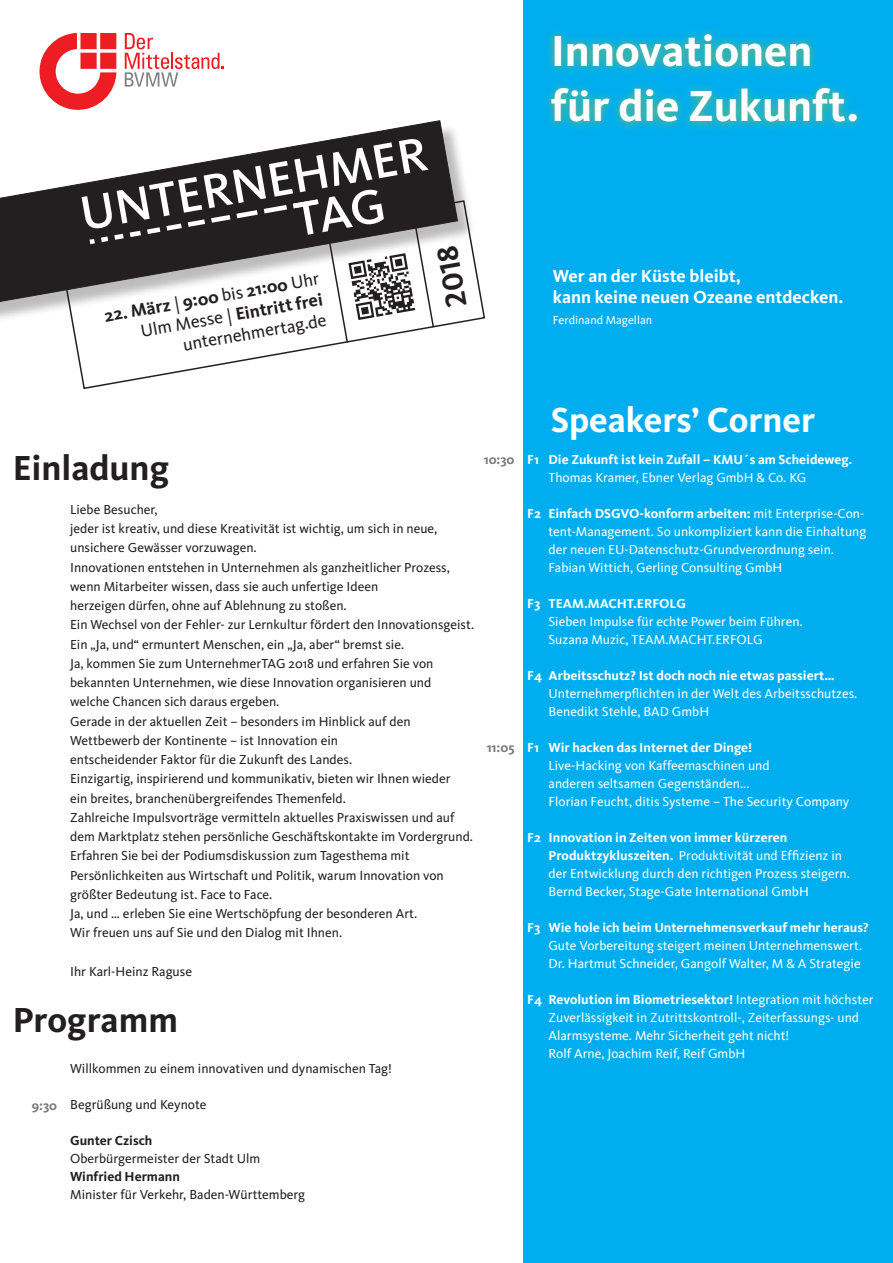
<style>
.page{position:relative;width:893px;height:1263px;background:#fff}
.page>*{position:absolute;margin:0;border:0;box-sizing:border-box;transform-origin:0 0}
.t1{font:700 45px/55.5px "Kievit";color:#fff}
.t2{font:700 36px "Kievit";color:#231f20}
.t3{font:700 36px "Kievit";color:#fff}
.t4{font:30px "Kievit Bold SC";color:#231f20}
.t5{font:18px/21px "Kievit";color:#231f20;text-align:right}
.t6{font:700 18px/21px "Kievit";color:#fff}
.t7{font:13.5px/19.2px "Kievit";color:#231f20}
.t8{font:13.5px/18px "Kievit";color:#fff}
.t9{font:700 13.5px "Kievit";color:#fff}
.t10{font:700 13.5px "Kievit";color:#231f20}
.t11{font:700 13.5px "Kievit";color:#787a7d}
.t12{font:12px "Kievit";color:#fff}
.s1{font-weight:700}
</style>
<div class="page">
<div style="left:523px;top:0;width:370px;height:1263px;background:#00aeef"></div>
<svg style="left:39px;top:33px;width:77px;height:77px"></svg>
<svg style="left:125px;top:33px;width:99px;height:54px"></svg>
<div style="left:542px;top:25px;width:324px;height:106px;background:#95bc45;opacity:.75"></div>
<svg style="left:72px;top:267px;width:414px;height:123px"></svg>
<div style="left:0;top:123px;width:476px;height:200px;background:#231f20;opacity:.3"></div>
<svg style="left:0;top:120px;width:458px;height:186px"></svg>
<svg style="left:82px;top:138px;width:353px;height:206px"></svg>
<h1 class="t1" style="left:551px;top:23px;width:310px">Innovationen für die Zukunft.</h1>
<h3 class="t5" style="left:103px;top:306px;width:220px;rotate:-10deg"><span class="s1">22. März</span> | <span class="s1">9:00</span> bis <span class="s1">21:00</span> Uhr<br>Ulm Messe | <span class="s1">Eintritt frei </span>unternehmertag.de</h3>
<h3 class="t4" style="left:439px;top:310px;width:63px;rotate:-100deg">2018</h3>
<h3 class="t6" style="left:553px;top:265px;width:292px">Wer an der Küste bleibt,<br>kann keine neuen Ozeane entdecken.</h3>
<p class="t12" style="left:553px;top:313px;width:101px">Ferdinand Magellan</p>
<h2 class="t2" style="left:13px;top:447px;width:158px">Einladung</h2>
<p class="t7" style="left:70px;top:500px;width:405px">Liebe Besucher,<br>jeder ist kreativ, und diese Kreativität ist wichtig, um sich in neue, unsichere Gewässer vorzuwagen.<br>Innovationen entstehen in Unternehmen als ganzheitlicher Prozess, wenn Mitarbeiter wissen, dass sie auch unfertige Ideen<br>herzeigen dürfen, ohne auf Ablehnung zu stoßen.<br>Ein Wechsel von der Fehler- zur Lernkultur fördert den Innovationsgeist.<br>Ein „Ja, und“ ermuntert Menschen, ein „Ja, aber“ bremst sie.<br>Ja, kommen Sie zum UnternehmerTAG 2018 und erfahren Sie von bekannten Unternehmen, wie diese Innovation organisieren und welche Chancen sich daraus ergeben.<br>Gerade in der aktuellen Zeit – besonders im Hinblick auf den Wettbewerb der Kontinente – ist Innovation ein<br>entscheidender Faktor für die Zukunft des Landes.<br>Einzigartig, inspirierend und kommunikativ, bieten wir Ihnen wieder<br>ein breites, branchenübergreifendes Themenfeld.<br>Zahlreiche Impulsvorträge vermitteln aktuelles Praxiswissen und auf dem Marktplatz stehen persönliche Geschäftskontakte im Vordergrund.<br>Erfahren Sie bei der Podiumsdiskussion zum Tagesthema mit Persönlichkeiten aus Wirtschaft und Politik, warum Innovation von größter Bedeutung ist. Face to Face.<br>Ja, und … erleben Sie eine Wertschöpfung der besonderen Art.<br>Wir freuen uns auf Sie und den Dialog mit Ihnen.</p>
<p class="t7" style="left:70px;top:962px;width:123px">Ihr Karl-Heinz Raguse</p>
<p class="t11" style="left:484px;top:451px;width:32px">10:30</p>
<p class="t11" style="left:487px;top:739px;width:29px">11:05</p>
<h2 class="t2" style="left:13px;top:999px;width:167px">Programm</h2>
<p class="t11" style="left:32px;top:1097px;width:27px">9:30</p>
<p class="t7" style="left:70px;top:1059px;width:323px">Willkommen zu einem innovativen und dynamischen Tag!</p>
<p class="t7" style="left:70px;top:1095px;width:138px">Begrüßung und Keynote</p>
<p class="t10" style="left:70px;top:1132px;width:84px">Gunter Czisch</p>
<p class="t7" style="left:70px;top:1149px;width:192px">Oberbürgermeister der Stadt Ulm</p>
<p class="t10" style="left:70px;top:1168px;width:111px">Winfried Hermann</p>
<p class="t7" style="left:70px;top:1185px;width:236px">Minister für Verkehr, Baden-Württemberg</p>
<h2 class="t3" style="left:551px;top:399px;width:266px">Speakers’ Corner</h2>
<p class="t9" style="left:549px;top:451px;width:305px">Die Zukunft ist kein Zufall – KMU´s am Scheideweg.</p>
<p class="t8" style="left:549px;top:468px;width:259px">Thomas Kramer, Ebner Verlag GmbH &amp; Co. KG</p>
<p class="t8" style="left:549px;top:504px;width:319px"><span class="s1">Einfach DSGVO-konform arbeiten:</span> mit Enterprise-Con&shy;tent-Management. So unkompliziert kann die Einhaltung der neuen EU-Datenschutz-Grundverordnung sein.<br>Fabian Wittich, Gerling Consulting GmbH</p>
<p class="t9" style="left:549px;top:595px;width:139px">TEAM.MACHT.ERFOLG</p>
<p class="t8" style="left:549px;top:612px;width:256px">Sieben Impulse für echte Power beim Führen.<br>Suzana Muzic, TEAM.MACHT.ERFOLG</p>
<p class="t9" style="left:549px;top:667px;width:288px">Arbeitsschutz? Ist doch noch nie etwas passiert…</p>
<p class="t8" style="left:549px;top:684px;width:310px">Unternehmerpflichten in der Welt des Arbeitsschutzes.<br>Benedikt Stehle, BAD GmbH</p>
<p class="t9" style="left:549px;top:739px;width:205px">Wir hacken das Internet der Dinge!</p>
<p class="t8" style="left:549px;top:756px;width:302px">Live-Hacking von Kaffeemaschinen und<br>anderen seltsamen Gegenständen...<br>Florian Feucht, ditis Systeme – The Security Company</p>
<p class="t8" style="left:549px;top:828px;width:303px"><span class="s1">Innovation in Zeiten von immer kürzeren Produktzykluszeiten.</span> Produktivität und Effizienz in der Entwicklung durch den richtigen Prozess steigern.<br>Bernd Becker, Stage-Gate International GmbH</p>
<p class="t9" style="left:549px;top:919px;width:322px">Wie hole ich beim Unternehmensverkauf mehr heraus?</p>
<p class="t8" style="left:549px;top:936px;width:315px">Gute Vorbereitung steigert meinen Unternehmenswert.<br>Dr. Hartmut Schneider, Gangolf Walter, M &amp; A Strategie</p>
<p class="t8" style="left:549px;top:990px;width:326px"><span class="s1">Revolution im Biometriesektor!</span> Integration mit höchster Zuverlässigkeit in Zutrittskontroll-, Zeiterfassungs- und Alarmsysteme. Mehr Sicherheit geht nicht!<br>Rolf Arne, Joachim Reif, Reif GmbH</p>
<p class="t9" style="left:527px;top:451px;width:13px">F1</p>
<p class="t9" style="left:527px;top:505px;width:15px">F2</p>
<p class="t9" style="left:527px;top:595px;width:15px">F3</p>
<p class="t9" style="left:527px;top:667px;width:16px">F4</p>
<p class="t9" style="left:527px;top:739px;width:13px">F1</p>
<p class="t9" style="left:527px;top:829px;width:15px">F2</p>
<p class="t9" style="left:527px;top:919px;width:15px">F3</p>
<p class="t9" style="left:527px;top:991px;width:16px">F4</p>
</div>
